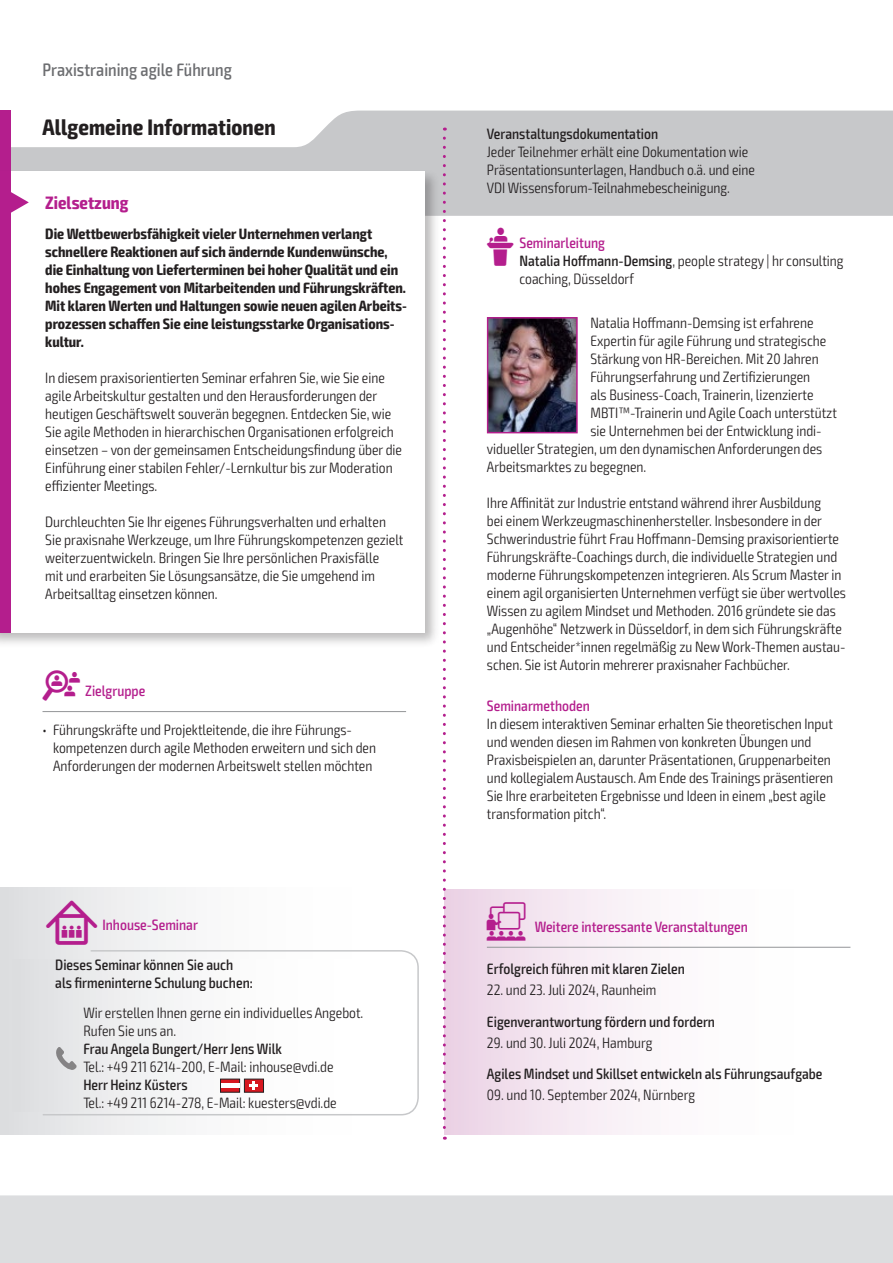
<style>
.page{position:relative;width:893px;height:1263px;background:#fff}
.page>*{position:absolute;margin:0;border:0;box-sizing:border-box;transform-origin:0 0}
.t1{font:700 condensed 22.5px "Exo 2";letter-spacing:.005em;color:#231f20}
.t2{font:500 condensed 18px "Exo 2";color:#6c6d70}
.t3{font:700 condensed 18px "Exo 2";color:#b41e8d}
.t4{font:300 condensed 15px/18px "Exo 2";color:#231f20}
.t5{font:700 condensed 15px/18px "Exo 2";color:#231f20}
.t6{font:500 condensed 15px/18px "Exo 2";color:#231f20}
.t7{font:500 condensed 15px "Exo 2";color:#b41e8d}
.s1{font-family:"VDI Iconset S4 A Regular";font-weight:400;font-stretch:normal}
.s2{font-family:"VDI Iconset S4 A Regular";font-weight:400;font-stretch:normal;font-size:15.45px}
.s3{font-family:"VDI Iconset S4 A Regular";font-weight:400;font-stretch:normal;color:#b41e8d}
.s4{font-weight:500;color:#b41e8d}
.s5{font-weight:500}
.s6{font-family:"VDI Iconset S4 A Regular";font-weight:400;font-stretch:normal;font-size:19.5px}
</style>
<div class="page">
<div style="left:0;top:1195px;width:893px;height:68px;background:#dcdddf"></div>
<svg style="left:11px;top:111px;width:881px;height:105px;fill:#c7c8ca"></svg>
<hr style="left:892px;top:111px;width:1px;height:105px;background:#b41e8d">
<div style="left:0;top:111px;width:11px;height:63px;background:#b41e8d"></div>
<div style="left:444px;top:890px;width:406px;height:244px;background:linear-gradient(to right,#eed9e9,#fff)"></div>
<hr style="left:487px;top:947px;width:363px;height:1px;background:#939598">
<hr style="left:43px;top:711px;width:363px;height:1px;background:#939598">
<div style="left:0;top:168px;width:440px;height:480px;background:#231f20;opacity:.3"></div>
<div style="left:0;top:171px;width:424px;height:462px;background:#fff"></div>
<div style="left:0;top:171px;width:11px;height:462px;background:#b41e8d"></div>
<svg style="left:11px;top:192px;width:18px;height:21px"></svg>
<div style="left:0;top:887px;width:419px;height:247px;background:linear-gradient(to right,#e2e3e5,#fff)"></div>
<svg style="left:42px;top:949px;width:377px;height:167px"></svg>
<div style="left:13px;top:959px;width:382px;height:152px;background:linear-gradient(to right,#e3e3e5,#fff)"></div>
<svg style="left:220px;top:1079px;width:44px;height:13px"></svg>
<div style="left:221px;top:1083px;width:18px;height:5px;background:#fff"></div>
<svg style="left:56px;top:1047px;width:21px;height:23px"></svg>
<img style="left:490px;top:320px;width:85px;height:110px">
<div style="left:487px;top:317px;width:91px;height:116px;border:2px solid #b41e8d"></div>
<svg style="left:443px;top:138px;width:3px;height:1002px"></svg>
<p class="t2" style="left:43px;top:59px;width:191px">Praxistraining agile Führung</p>
<h1 class="t1" style="left:43px;top:113px;width:235px">Allgemeine Informationen</h1>
<p class="t6" style="left:487px;top:125px;width:173px">Veranstaltungsdokumentation</p>
<p class="t4" style="left:487px;top:143px;width:270px">Jeder Teilnehmer erhält eine Dokumentation wie<br>Präsentationsunterlagen, Handbuch o.ä. und eine<br>VDI Wissensforum-Teilnahmebescheinigung.</p>
<p class="t3" style="left:45px;top:192px;width:85px">Zielsetzung</p>
<p class="t5" style="left:45px;top:225px;width:363px">Die Wettbewerbsfähigkeit vieler Unternehmen verlangt schnellere Reaktionen auf sich ändernde Kundenwünsche, die Einhaltung von Lieferterminen bei hoher Qualität und ein hohes Engagement von Mitarbeitenden und Führungskräften.<br>Mit klaren Werten und Haltungen sowie neuen agilen Arbeits&shy;prozessen schaffen Sie eine leistungsstarke Organisations&shy;kultur.</p>
<p class="t4" style="left:45px;top:369px;width:358px">In diesem praxisorientierten Seminar erfahren Sie, wie Sie eine agile Arbeitskultur gestalten und den Herausforderungen der heutigen Geschäftswelt souverän begegnen. Entdecken Sie, wie Sie agile Methoden in hierarchischen Organisationen erfolgreich einsetzen – von der gemeinsamen Entscheidungsfindung über die Einführung einer stabilen Fehler/-Lernkultur bis zur Moderation effizienter Meetings.</p>
<p class="t4" style="left:45px;top:513px;width:360px">Durchleuchten Sie Ihr eigenes Führungsverhalten und erhalten Sie praxisnahe Werkzeuge, um Ihre Führungskompetenzen gezielt weiterzuentwickeln. Bringen Sie Ihre persönlichen Praxisfälle<br>mit und erarbeiten Sie Lösungsansätze, die Sie umgehend im Arbeitsalltag einsetzen können.</p>
<p class="t7" style="left:43px;top:682px;width:104px"><span class="s1">Z</span> Zielgruppe</p>
<p class="t4" style="left:53px;top:721px;width:324px;text-indent:-11px">• Führungskräfte und Projektleitende, die ihre Führungs&shy;kompetenzen durch agile Methoden erweitern und sich den<br>Anforderungen der modernen Arbeitswelt stellen möchten</p>
<p class="t7" style="left:46px;top:916px;width:153px"><span class="s2">I</span> Inhouse-Seminar</p>
<p class="t6" style="left:55px;top:955px;width:199px">Dieses Seminar können Sie auch als firmeninterne Schulung buchen:</p>
<p class="t4" style="left:83px;top:1004px;width:282px">Wir erstellen Ihnen gerne ein individuelles Angebot.<br>Rufen Sie uns an.</p>
<p class="t6" style="left:83px;top:1040px;width:200px">Frau Angela Bungert/Herr Jens Wilk</p>
<p class="t4" style="left:83px;top:1058px;width:252px">Tel.: +49 211 6214-200, E-Mail: inhouse@vdi.de</p>
<p class="t6" style="left:83px;top:1076px;width:106px">Herr Heinz Küsters</p>
<p class="t4" style="left:83px;top:1094px;width:255px">Tel.: +49 211 6214-278, E-Mail: kuesters@vdi.de</p>
<p class="t4" style="left:519px;top:234px;width:326px;text-indent:-33px"><span class="s3">L</span> <span class="s4">Seminarleitung<br></span><span class="s5">Natalia Hoffmann-Demsing</span>, people strategy | hr consulting coaching, Düsseldorf</p>
<p class="t4" style="left:590px;top:314px;width:225px">Natalia Hoffmann-Demsing ist erfahrene</p>
<p class="t4" style="left:590px;top:332px;width:237px">Expertin für agile Führung und strategische</p>
<p class="t4" style="left:590px;top:350px;width:230px">Stärkung von HR-Bereichen. Mit 20 Jahren</p>
<p class="t4" style="left:590px;top:368px;width:221px">Führungserfahrung und Zertifizierungen</p>
<p class="t4" style="left:590px;top:386px;width:225px">als Business-Coach, Trainerin, lizenzierte</p>
<p class="t4" style="left:590px;top:404px;width:248px">MBTI™-Trainerin und Agile Coach unterstützt</p>
<p class="t4" style="left:590px;top:422px;width:233px">sie Unternehmen bei der Entwicklung indi-</p>
<p class="t4" style="left:487px;top:440px;width:337px">vidueller Strategien, um den dynamischen Anforderungen des</p>
<p class="t4" style="left:487px;top:458px;width:161px">Arbeitsmarktes zu begegnen.</p>
<p class="t4" style="left:487px;top:494px;width:361px">Ihre Affinität zur Industrie entstand während ihrer Ausbildung<br>bei einem Werkzeugmaschinenhersteller. Insbesondere in der Schwerindustrie führt Frau Hoffmann-Demsing praxisorientierte Führungskräfte-Coachings durch, die individuelle Strategien und moderne Führungskompetenzen integrieren. Als Scrum Master in einem agil organisierten Unternehmen verfügt sie über wertvolles Wissen zu agilem Mindset und Methoden. 2016 gründete sie das „Augenhöhe“ Netzwerk in Düsseldorf, in dem sich Führungskräfte und Entscheider*innen regelmäßig zu New Work-Themen austau&shy;schen. Sie ist Autorin mehrerer praxisnaher Fachbücher.</p>
<p class="t7" style="left:487px;top:697px;width:104px">Seminarmethoden</p>
<p class="t4" style="left:487px;top:715px;width:348px">In diesem interaktiven Seminar erhalten Sie theoretischen Input und wenden diesen im Rahmen von konkreten Übungen und Praxisbeispielen an, darunter Präsentationen, Gruppenarbeiten und kollegialem Austausch. Am Ende des Trainings präsentieren Sie Ihre erarbeiteten Ergebnisse und Ideen in einem „best agile transformation pitch“.</p>
<p class="t7" style="left:487px;top:918px;width:263px"><span class="s6">W</span> Weitere interessante Veranstaltungen</p>
<p class="t6" style="left:487px;top:960px;width:200px">Erfolgreich führen mit klaren Zielen</p>
<p class="t4" style="left:487px;top:981px;width:171px">22. und 23. Juli 2024, Raunheim</p>
<p class="t6" style="left:487px;top:1013px;width:230px">Eigenverantwortung fördern und fordern</p>
<p class="t4" style="left:487px;top:1034px;width:167px">29. und 30. Juli 2024, Hamburg</p>
<p class="t6" style="left:487px;top:1065px;width:337px">Agiles Mindset und Skillset entwickeln als Führungsaufgabe</p>
<p class="t4" style="left:487px;top:1086px;width:210px">09. und 10. September 2024, Nürnberg</p>
</div>
